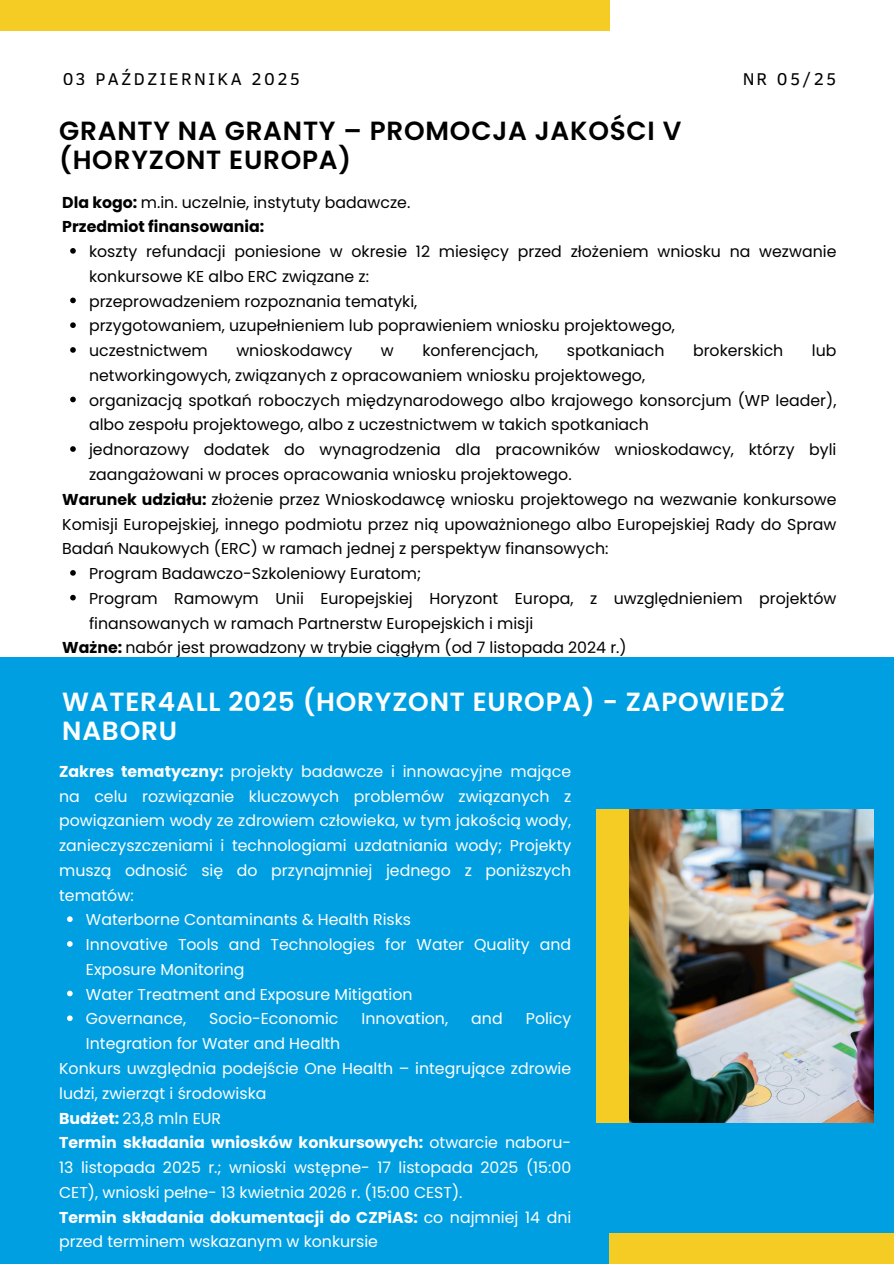
<style>
.page{position:relative;width:894px;height:1264px;background:#fff}
.page>*{position:absolute;margin:0;border:0;box-sizing:border-box;transform-origin:0 0}
.t1{font:600 26.25px/29.2px "Poppins";letter-spacing:.03em;color:#000001}
.t2{font:600 26.25px/29.2px "Poppins";letter-spacing:.03em;color:#fff}
.t3{font:17.55px "Clear Sans";letter-spacing:.14em;color:#000001}
.t4{font:15.75px/24.8px "Poppins";color:#000001}
.t5{font:15.75px/24.8px "Poppins";color:#fff}
.s1{font-weight:700}
</style>
<div class="page">
<div style="left:0;top:657px;width:893px;height:606px;background:#009fe2"></div>
<div style="left:609px;top:1232px;width:284px;height:31px;background:#f5cc23"></div>
<div style="left:0;top:0;width:609px;height:31px;background:#f5cc23"></div>
<div style="left:596px;top:809px;width:33px;height:313px;background:#f5cc23"></div>
<img style="left:629px;top:809px;width:243px;height:313px">
<svg style="left:70px;top:248px;width:6px;height:6px"></svg>
<svg style="left:70px;top:297px;width:6px;height:6px"></svg>
<svg style="left:70px;top:322px;width:6px;height:6px"></svg>
<svg style="left:70px;top:347px;width:6px;height:6px"></svg>
<svg style="left:70px;top:396px;width:6px;height:6px"></svg>
<svg style="left:70px;top:446px;width:6px;height:6px"></svg>
<svg style="left:70px;top:570px;width:6px;height:5px"></svg>
<svg style="left:70px;top:595px;width:6px;height:5px"></svg>
<svg style="left:67px;top:916px;width:6px;height:6px"></svg>
<svg style="left:67px;top:941px;width:6px;height:5px"></svg>
<svg style="left:67px;top:990px;width:6px;height:6px"></svg>
<svg style="left:67px;top:1015px;width:6px;height:6px"></svg>
<p class="t3" style="left:62px;top:66px;width:239px">03 PAŹDZIERNIKA 2025</p>
<p class="t3" style="left:742px;top:66px;width:96px">NR 05/25</p>
<h1 class="t1" style="left:59px;top:116px;width:623px">GRANTY NA GRANTY – PROMOCJA JAKOŚCI V (HORYZONT EUROPA)</h1>
<p class="t4" style="left:62px;top:190px;width:349px"><span class="s1">Dla kogo:</span> m.in. uczelnie, instytuty badawcze.<br><span class="s1">Przedmiot finansowania:</span></p>
<p class="t4" style="left:89px;top:239px;width:748px">koszty refundacji poniesione w okresie 12 miesięcy przed złożeniem wniosku na wezwanie konkursowe KE albo ERC związane z:<br>przeprowadzeniem rozpoznania tematyki,<br>przygotowaniem, uzupełnieniem lub poprawieniem wniosku projektowego,<br>uczestnictwem</p>
<p class="t4" style="left:236px;top:338px;width:118px">wnioskodawcy</p>
<p class="t4" style="left:381px;top:338px;width:14px">w</p>
<p class="t4" style="left:422px;top:338px;width:117px">konferencjach,</p>
<p class="t4" style="left:566px;top:338px;width:99px">spotkaniach</p>
<p class="t4" style="left:692px;top:338px;width:92px">brokerskich</p>
<p class="t4" style="left:811px;top:338px;width:26px">lub</p>
<p class="t4" style="left:89px;top:363px;width:557px">networkingowych, związanych z opracowaniem wniosku projektowego,</p>
<p class="t4" style="left:89px;top:388px;width:748px">organizacją spotkań roboczych międzynarodowego albo krajowego konsorcjum (WP leader),</p>
<p class="t4" style="left:89px;top:412px;width:561px">albo zespołu projektowego, albo z uczestnictwem w takich spotkaniach</p>
<p class="t4" style="left:89px;top:437px;width:748px">jednorazowy dodatek do wynagrodzenia dla pracowników wnioskodawcy, którzy byli</p>
<p class="t4" style="left:89px;top:462px;width:484px">zaangażowani w proces opracowania wniosku projektowego.</p>
<p class="t4" style="left:62px;top:487px;width:775px"><span class="s1">Warunek udziału:</span> złożenie przez Wnioskodawcę wniosku projektowego na wezwanie konkursowe</p>
<p class="t4" style="left:62px;top:511px;width:775px">Komisji Europejskiej, innego podmiotu przez nią upoważnionego albo Europejskiej Rady do Spraw</p>
<p class="t4" style="left:62px;top:536px;width:547px">Badań Naukowych (ERC) w ramach jednej z perspektyw finansowych:</p>
<p class="t4" style="left:89px;top:561px;width:333px">Program Badawczo-Szkoleniowy Euratom;</p>
<p class="t4" style="left:89px;top:586px;width:748px">Program Ramowym Unii Europejskiej Horyzont Europa, z uwzględnieniem projektów</p>
<p class="t4" style="left:89px;top:610px;width:445px">finansowanych w ramach Partnerstw Europejskich i misji</p>
<p class="t4" style="left:62px;top:635px;width:565px"><span class="s1">Ważne:</span> nabór jest prowadzony w trybie ciągłym (od 7 listopada 2024 r.)</p>
<h1 class="t2" style="left:62px;top:686px;width:723px">WATER4ALL 2025 (HORYZONT EUROPA) - ZAPOWIEDŹ<br>NABORU</h1>
<p class="t5" style="left:59px;top:758px;width:513px"><span class="s1">Zakres tematyczny:</span> projekty badawcze i innowacyjne mające</p>
<p class="t5" style="left:59px;top:783px;width:513px">na celu rozwiązanie kluczowych problemów związanych z</p>
<p class="t5" style="left:59px;top:808px;width:513px">powiązaniem wody ze zdrowiem człowieka, w tym jakością wody,</p>
<p class="t5" style="left:59px;top:833px;width:513px">zanieczyszczeniami i technologiami uzdatniania wody; Projekty</p>
<p class="t5" style="left:59px;top:858px;width:513px">muszą odnosić się do przynajmniej jednego z poniższych</p>
<p class="t5" style="left:59px;top:882px;width:76px">tematów:</p>
<p class="t5" style="left:86px;top:907px;width:326px">Waterborne Contaminants &amp; Health Risks</p>
<p class="t5" style="left:86px;top:932px;width:486px">Innovative Tools and Technologies for Water Quality and</p>
<p class="t5" style="left:86px;top:957px;width:160px">Exposure Monitoring</p>
<p class="t5" style="left:86px;top:981px;width:328px">Water Treatment and Exposure Mitigation</p>
<p class="t5" style="left:86px;top:1006px;width:102px">Governance,</p>
<p class="t5" style="left:209px;top:1006px;width:131px">Socio-Economic</p>
<p class="t5" style="left:361px;top:1006px;width:88px">Innovation,</p>
<p class="t5" style="left:471px;top:1006px;width:33px">and</p>
<p class="t5" style="left:525px;top:1006px;width:47px">Policy</p>
<p class="t5" style="left:59px;top:1031px;width:513px;text-indent:27px">Integration for Water and Health<br>Konkurs uwzględnia podejście One Health – integrujące zdrowie ludzi, zwierząt i środowiska<br><span class="s1">Budżet:</span> 23,8 mln EUR<br><span class="s1">Termin składania wniosków konkursowych:</span> otwarcie naboru-13 listopada 2025 r.; wnioski wstępne- 17 listopada 2025 (15:00<br>CET), wnioski pełne- 13 kwietnia 2026 r. (15:00 CEST).<br><span class="s1">Termin składania dokumentacji do CZPiAS:</span> co najmniej 14 dni przed terminem wskazanym w konkursie</p>
</div>
